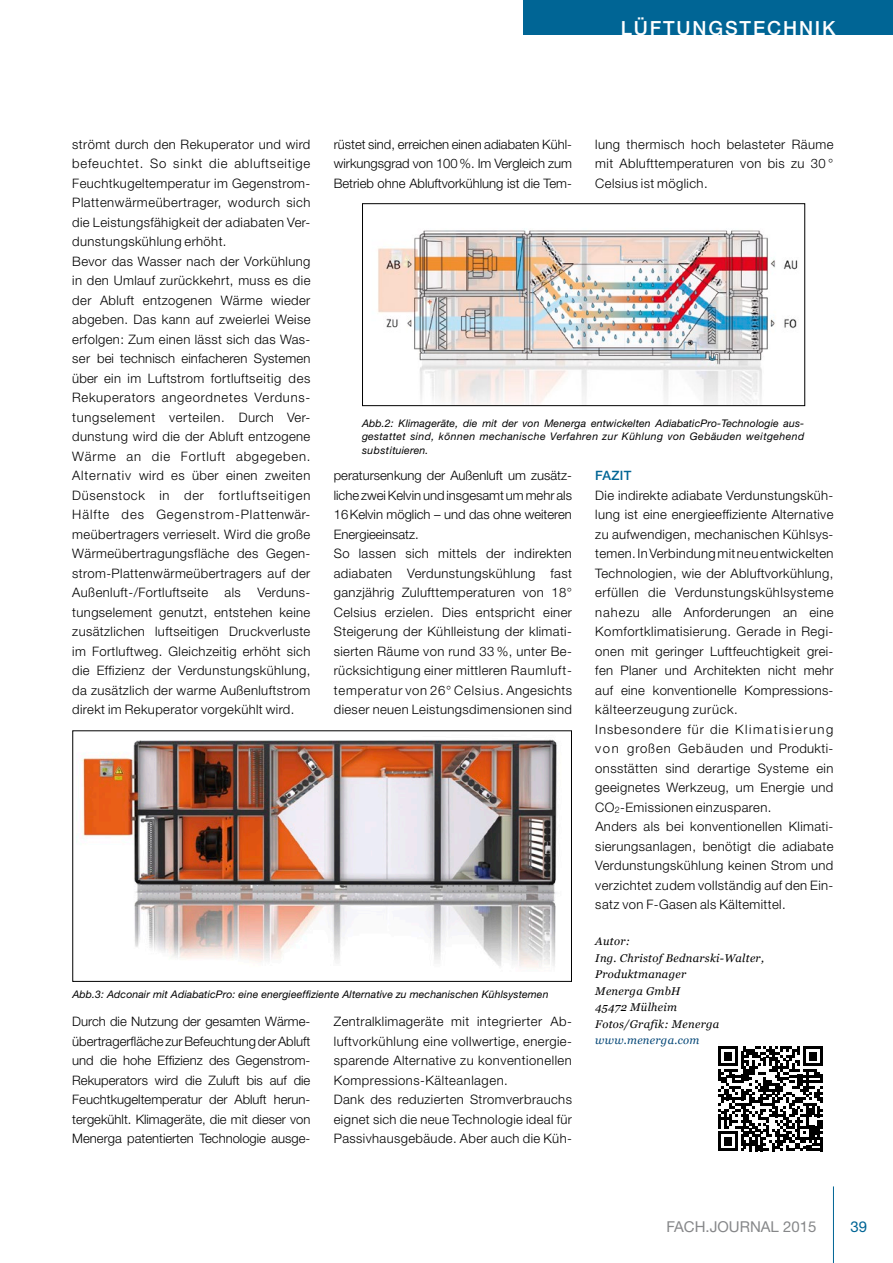
<style>
.page{position:relative;width:893px;height:1263px;background:#fff}
.page>*{position:absolute;margin:0;border:0;box-sizing:border-box;transform-origin:0 0}
.t1{font:500 19.5px "Helvetica Neue";letter-spacing:.095em;color:#fff}
.t2{font:15px "Helvetica Neue";color:#868789}
.t3{font:15px "Helvetica Neue";color:#006595}
.t4{font:300 13.05px/19.5px "Helvetica Neue";letter-spacing:.03em;color:#000}
.t5{font:300 13.05px/19.5px "Helvetica Neue";color:#000}
.t6{font:500 12.9px "Helvetica Neue";letter-spacing:.025em;color:#006595}
.t7{font:italic 11.25px/16.5px "Georgia";letter-spacing:.025em;color:#000}
.t8{font:italic 11.25px "Georgia";letter-spacing:.025em;color:#004475}
.t9{font:italic 10.5px/13.5px "Helvetica Neue";letter-spacing:.01em;color:#000;text-align:justify}
</style>
<div class="page">
<hr style="left:833px;top:1186px;width:1px;height:77px;background:#006595">
<div style="left:523px;top:0;width:370px;height:35px;background:#006595"></div>
<img style="left:378px;top:230px;width:420px;height:174px">
<div style="left:362px;top:203px;width:443px;height:203px;border:1px solid #000"></div>
<img style="left:82px;top:739px;width:475px;height:229px">
<div style="left:72px;top:730px;width:500px;height:252px;border:1px solid #000"></div>
<svg style="left:718px;top:1046px;width:105px;height:105px"></svg>
<hr style="left:820px;top:1137px;width:3px;height:14px;background:#000">
<h1 class="t1" style="left:621px;top:17px;width:216px">LÜFTUNGSTECHNIK</h1>
<p class="t4" style="left:72px;top:134px;width:240px">strömt durch den Rekuperator und wird befeuchtet. So sinkt die abluftseitige Feuchtkugeltemperatur im Gegenstrom-Plattenwärmeübertrager, wodurch sich die Leistungsfähigkeit der adiabaten Ver&shy;dunstungskühlung erhöht.<br>Bevor das Wasser nach der Vorkühlung in den Umlauf zurückkehrt, muss es die der Abluft entzogenen Wärme wieder abgeben. Das kann auf zweierlei Weise erfolgen: Zum einen lässt sich das Was&shy;ser bei technisch einfacheren Systemen über ein im Luftstrom fortluftseitig des Rekuperators angeordnetes Verduns&shy;tungselement verteilen. Durch Ver&shy;dunstung wird die der Abluft entzogene Wärme an die Fortluft abgegeben.<br>Alternativ wird es über einen zweiten Düsenstock in der fortluftseitigen Hälfte des Gegenstrom-Plattenwär&shy;meübertragers verrieselt. Wird die große Wärmeübertragungsfläche des Gegen&shy;strom-Plattenwärmeübertragers auf der Außenluft-/Fortluftseite</p>
<p class="t4" style="left:334px;top:134px;width:240px;text-align:justify">rüstet sind, erreichen einen adiabaten Kühl&shy;wirkungsgrad von 100%. Im Vergleich zum Betrieb ohne Abluftvorkühlung ist die Tem-</p>
<p class="t4" style="left:595px;top:134px;width:240px;text-align:justify">lung thermisch hoch belasteter Räume mit Ablufttemperaturen von bis zu 30 ° Celsius ist möglich.</p>
<p class="t9" style="left:362px;top:416px;width:444px">Abb.2: Klimageräte, die mit der von Menerga entwickelten AdiabaticPro-Technologie aus&shy;gestattet sind, können mechanische Verfahren zur Kühlung von Gebäuden weitgehend substituieren.</p>
<p class="t4" style="left:334px;top:465px;width:240px">peratursenkung der Außenluft um zusätz&shy;liche zwei Kelvin und insgesamt um mehr als 16Kelvin möglich – und das ohne weiteren Energieeinsatz.<br>So lassen sich mittels der indirekten adiabaten Verdunstungskühlung fast ganzjährig Zulufttemperaturen von 18° Celsius erzielen. Dies entspricht einer Steigerung der Kühlleistung der klimati&shy;sierten Räume von rund 33 %, unter Be&shy;rücksichtigung einer mittleren Raumluft&shy;temperatur von 26° Celsius. Angesichts dieser neuen Leistungsdimensionen sind</p>
<p class="t6" style="left:595px;top:468px;width:38px">FAZIT</p>
<p class="t4" style="left:595px;top:485px;width:240px">Die indirekte adiabate Verdunstungsküh&shy;lung ist eine energieeffiziente Alternative zu aufwendigen, mechanischen Kühlsys&shy;temen. In Verbindung mit neu entwickelten Technologien, wie der Abluftvorkühlung, erfüllen die Verdunstungskühlsysteme nahezu alle Anforderungen an eine Komfortklimatisierung. Gerade in Regi&shy;onen mit geringer Luftfeuchtigkeit grei&shy;fen Planer und Architekten nicht mehr auf eine konventionelle Kompressions&shy;kälteerzeugung zurück.<br>Insbesondere für die Klimatisierung von großen Gebäuden und Produkti&shy;onsstätten sind derartige Systeme ein geeignetes Werkzeug, um Energie und CO<sub>2</sub>-Emissionen einzusparen.<br>Anders als bei konventionellen Klimati&shy;sierungsanlagen, benötigt die adiabate Verdunstungskühlung keinen Strom und verzichtet zudem vollständig auf den Ein&shy;satz von F-Gasen als Kältemittel.</p>
<p class="t7" style="left:595px;top:933px;width:170px">Autor:<br>Ing. Christof Bednarski-Walter,<br>Produktmanager<br>Menerga GmbH<br>45472 Mülheim<br>Fotos/Grafik: Menerga</p>
<p class="t8" style="left:595px;top:1033px;width:106px">www.menerga.com</p>
<p class="t4" style="left:72px;top:582px;width:240px;text-align:justify;text-indent:185px">Verduns&shy;tungselement genutzt, entstehen keine zusätzlichen luftseitigen Druckverluste im Fortluftweg. Gleichzeitig erhöht sich die Effizienz der Verdunstungskühlung, da zusätzlich der warme Außenluftstrom direkt im Rekuperator vorgekühlt wird.</p>
<p class="t4" style="left:225px;top:582px;width:18px">als</p>
<p class="t9" style="left:72px;top:987px;width:478px">Abb.3: Adconair mit AdiabaticPro: eine energieeffiziente Alternative zu mechanischen Kühlsystemen</p>
<p class="t5" style="left:72px;top:1011px;width:240px">Durch die Nutzung der gesamten Wärme&shy;übertragerfläche zur Befeuchtung der Abluft und die hohe Effizienz des Gegenstrom-Rekuperators wird die Zuluft bis auf die Feuchtkugeltemperatur der Abluft herun&shy;tergekühlt. Klimageräte, die mit dieser von Menerga patentierten Technologie ausge-</p>
<p class="t4" style="left:334px;top:1011px;width:240px">Zentralklimageräte mit integrierter Ab&shy;luftvorkühlung eine vollwertige, energie&shy;sparende Alternative zu konventionellen Kompressions-Kälteanlagen.<br>Dank des reduzierten Stromverbrauchs eignet sich die neue Technologie ideal für Passivhausgebäude. Aber auch die Küh-</p>
<p class="t2" style="left:666px;top:1218px;width:152px">FACH.JOURNAL 2015</p>
<p class="t3" style="left:850px;top:1218px;width:18px">39</p>
</div>
